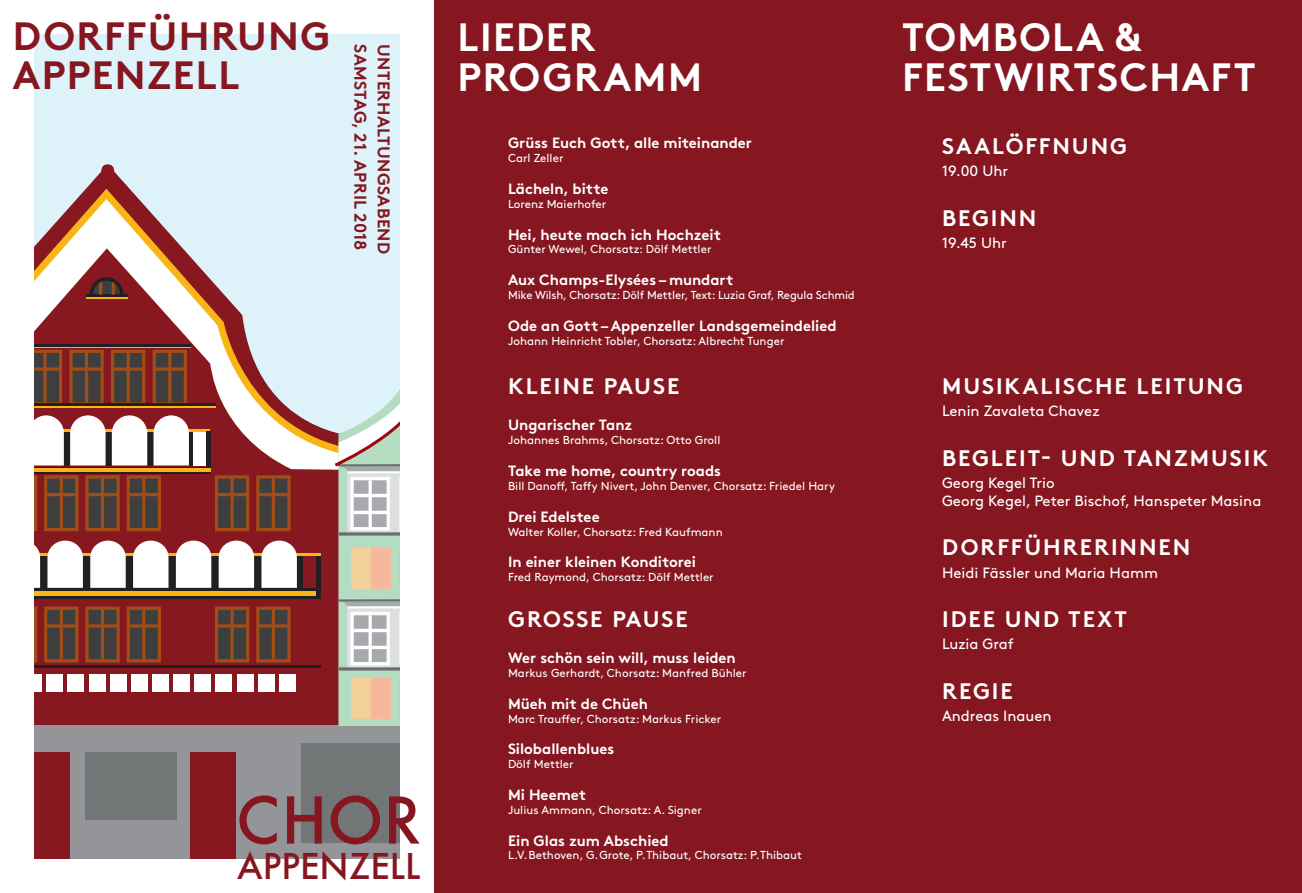
<style>
.page{position:relative;width:1302px;height:893px;background:#fff}
.page>*{position:absolute;margin:0;border:0;box-sizing:border-box;transform-origin:0 0}
.t1{font:500 62.7px "Futura";color:#86161f}
.t2{font:700 39.45px/39.5px "Brown Pro";letter-spacing:.035em;color:#fff}
.t3{font:700 39.45px/39.5px "Brown Pro";letter-spacing:.035em;color:#86161f}
.t4{font:500 34.5px "Futura";color:#86161f}
.t5{font:700 22.5px "Brown Pro";letter-spacing:.085em;color:#fff}
.t6{font:22.5px "Brown Pro Bold Alt";letter-spacing:.085em;color:#fff}
.t7{font:700 16.95px "Brown Pro";letter-spacing:.02em;color:#86161f}
.t8{font:700 14.85px "Brown Pro";color:#fff}
.t9{font:14.85px/17.9px "Brown Pro";color:#fff}
.t10{font:11.55px "Brown Pro";color:#fff}
</style>
<div class="page">
<div style="left:434px;top:0;width:867px;height:893px;background:#86161f"></div>
<div style="left:34px;top:34px;width:366px;height:825px;background:#ddf2f9"></div>
<svg style="left:34px;top:164px;width:298px;height:561px;background:#93383f"></svg>
<div style="left:34px;top:725px;width:306px;height:134px;background:#939598"></div>
<div style="left:34px;top:556px;width:268px;height:32px;background:#231f20"></div>
<hr style="left:34px;top:553px;width:287px;height:3px;background:#fbb416">
<hr style="left:34px;top:588px;width:287px;height:3px;background:#231f20">
<hr style="left:34px;top:665px;width:287px;height:3px;background:#231f20">
<div style="left:34px;top:591px;width:287px;height:7px;background:#fbb416"></div>
<svg style="left:34px;top:460px;width:30px;height:5px"></svg>
<svg style="left:70px;top:460px;width:35px;height:5px"></svg>
<svg style="left:112px;top:460px;width:35px;height:5px"></svg>
<svg style="left:153px;top:460px;width:36px;height:5px"></svg>
<svg style="left:34px;top:541px;width:6px;height:47px"></svg>
<svg style="left:47px;top:541px;width:36px;height:47px;background:#f3ebeb"></svg>
<svg style="left:90px;top:541px;width:36px;height:47px;background:#f3ebeb"></svg>
<svg style="left:133px;top:541px;width:35px;height:47px;background:#f5eeee"></svg>
<svg style="left:176px;top:541px;width:35px;height:47px;background:#f6eeef"></svg>
<svg style="left:219px;top:541px;width:35px;height:47px;background:#f6eeef"></svg>
<svg style="left:261px;top:541px;width:36px;height:47px;background:#f3ebeb"></svg>
<div style="left:193px;top:432px;width:15px;height:33px;background:#fff"></div>
<div style="left:279px;top:674px;width:16px;height:17px;background:#fff"></div>
<div style="left:258px;top:674px;width:16px;height:17px;background:#fff"></div>
<div style="left:237px;top:674px;width:16px;height:17px;background:#fff"></div>
<div style="left:216px;top:674px;width:16px;height:17px;background:#fff"></div>
<div style="left:194px;top:674px;width:17px;height:17px;background:#fff"></div>
<div style="left:173px;top:674px;width:17px;height:17px;background:#fff"></div>
<div style="left:152px;top:674px;width:17px;height:17px;background:#fff"></div>
<div style="left:131px;top:674px;width:17px;height:17px;background:#fff"></div>
<div style="left:110px;top:674px;width:16px;height:17px;background:#fff"></div>
<div style="left:89px;top:674px;width:16px;height:17px;background:#fff"></div>
<div style="left:68px;top:674px;width:16px;height:17px;background:#fff"></div>
<div style="left:46px;top:674px;width:17px;height:17px;background:#fff"></div>
<div style="left:34px;top:674px;width:8px;height:17px;background:#fff"></div>
<svg style="left:34px;top:475px;width:3px;height:56px"></svg>
<svg style="left:44px;top:475px;width:34px;height:56px;background:#5d4132"></svg>
<hr style="left:60px;top:479px;width:3px;height:49px;background:#a34d16">
<hr style="left:47px;top:493px;width:30px;height:3px;background:#a34d16">
<svg style="left:85px;top:475px;width:35px;height:56px;background:#5f4131"></svg>
<hr style="left:101px;top:479px;width:3px;height:49px;background:#a34d16">
<hr style="left:88px;top:493px;width:30px;height:3px;background:#a34d16">
<svg style="left:127px;top:475px;width:34px;height:56px;background:#5e4231"></svg>
<hr style="left:142px;top:479px;width:3px;height:49px;background:#a34d16">
<hr style="left:129px;top:493px;width:30px;height:3px;background:#a34d16">
<svg style="left:34px;top:607px;width:3px;height:55px"></svg>
<svg style="left:44px;top:607px;width:34px;height:55px;background:#5c4232"></svg>
<hr style="left:60px;top:610px;width:3px;height:49px;background:#a34d16">
<hr style="left:47px;top:624px;width:30px;height:3px;background:#a34d16">
<svg style="left:85px;top:607px;width:35px;height:55px;background:#5e4131"></svg>
<hr style="left:101px;top:610px;width:3px;height:49px;background:#a34d16">
<hr style="left:88px;top:624px;width:30px;height:3px;background:#a34d16">
<svg style="left:127px;top:607px;width:34px;height:55px;background:#5d4232"></svg>
<hr style="left:142px;top:610px;width:3px;height:49px;background:#a34d16">
<hr style="left:129px;top:624px;width:30px;height:3px;background:#a34d16">
<svg style="left:215px;top:475px;width:34px;height:56px;background:#5e4231"></svg>
<svg style="left:230px;top:479px;width:4px;height:49px"></svg>
<hr style="left:218px;top:493px;width:29px;height:3px;background:#a34d16">
<svg style="left:256px;top:475px;width:34px;height:56px;background:#5d4132"></svg>
<hr style="left:272px;top:479px;width:3px;height:49px;background:#a34d16">
<hr style="left:259px;top:493px;width:30px;height:3px;background:#a34d16">
<svg style="left:215px;top:607px;width:34px;height:55px;background:#5d4232"></svg>
<svg style="left:230px;top:610px;width:4px;height:49px"></svg>
<hr style="left:218px;top:624px;width:29px;height:3px;background:#a34d16">
<svg style="left:256px;top:607px;width:34px;height:55px;background:#5c4232"></svg>
<hr style="left:272px;top:610px;width:3px;height:49px;background:#a34d16">
<hr style="left:259px;top:624px;width:30px;height:3px;background:#a34d16">
<div style="left:316px;top:556px;width:5px;height:41px;background:#231f20"></div>
<hr style="left:206px;top:432px;width:4px;height:41px;background:#231f20">
<hr style="left:34px;top:596px;width:287px;height:3px;background:#231f20">
<hr style="left:34px;top:467px;width:176px;height:2px;background:#231f20">
<hr style="left:34px;top:468px;width:176px;height:4px;background:#fbb416">
<hr style="left:34px;top:472px;width:176px;height:1px;background:#231f20">
<div style="left:85px;top:752px;width:91px;height:68px;background:#737677"></div>
<div style="left:34px;top:752px;width:36px;height:107px;background:#871820"></div>
<div style="left:190px;top:752px;width:45px;height:107px;background:#871820"></div>
<svg style="left:34px;top:184px;width:298px;height:276px"></svg>
<div style="left:339px;top:726px;width:61px;height:133px;background:#939598"></div>
<div style="left:301px;top:743px;width:99px;height:99px;background:#737677"></div>
<svg style="left:332px;top:389px;width:68px;height:337px;background:#c7c4b8"></svg>
<h2 class="t3" style="left:13px;top:12px;width:319px">DORFFÜHRUNG<br>APPENZELL</h2>
<h3 class="t7" style="left:374px;top:44px;width:208px;rotate:90deg">SAMSTAG, 21. APRIL 2018</h3>
<h3 class="t7" style="left:397px;top:44px;width:211px;rotate:90deg">UNTERHALTUNGSABEND</h3>
<h1 class="t1" style="left:236px;top:777px;width:186px">CHOR</h1>
<h3 class="t4" style="left:237px;top:842px;width:185px">APPENZELL</h3>
<h2 class="t2" style="left:457px;top:14px;width:246px">LIEDER<br>PROGRAMM</h2>
<h2 class="t2" style="left:902px;top:14px;width:355px">TOMBOLA &amp;<br>FESTWIRTSCHAFT</h2>
<p class="t8" style="left:508px;top:131px;width:245px">Grüss Euch Gott, alle miteinander</p>
<p class="t10" style="left:508px;top:149px;width:57px">Carl Zeller</p>
<p class="t8" style="left:508px;top:177px;width:102px">Lächeln, bitte</p>
<p class="t10" style="left:508px;top:195px;width:100px">Lorenz Maierhofer</p>
<p class="t8" style="left:508px;top:222px;width:214px">Hei, heute mach ich Hochzeit</p>
<p class="t10" style="left:508px;top:241px;width:205px">Günter Wewel, Chorsatz: Dölf Mettler</p>
<p class="t8" style="left:508px;top:268px;width:227px">Aux Champs-Elysées – mundart</p>
<p class="t10" style="left:508px;top:286px;width:348px">Mike Wilsh, Chorsatz: Dölf Mettler, Text: Luzia Graf, Regula Schmid</p>
<p class="t8" style="left:508px;top:314px;width:330px">Ode an Gott – Appenzeller Landsgemeindelied</p>
<p class="t10" style="left:508px;top:332px;width:278px">Johann Heinricht Tobler, Chorsatz: Albrecht Tunger</p>
<h3 class="t6" style="left:508px;top:368px;width:173px">KLEINE PAUSE</h3>
<p class="t8" style="left:508px;top:413px;width:126px">Ungarischer Tanz</p>
<p class="t10" style="left:508px;top:431px;width:214px">Johannes Brahms, Chorsatz: Otto Groll</p>
<p class="t8" style="left:508px;top:459px;width:214px">Take me home, country roads</p>
<p class="t10" style="left:508px;top:477px;width:328px">Bill Danoff, Taffy Nivert, John Denver, Chorsatz: Friedel Hary</p>
<p class="t8" style="left:508px;top:504px;width:93px">Drei Edelstee</p>
<p class="t10" style="left:508px;top:523px;width:216px">Walter Koller, Chorsatz: Fred Kaufmann</p>
<p class="t8" style="left:508px;top:550px;width:189px">In einer kleinen Konditorei</p>
<p class="t10" style="left:508px;top:568px;width:207px">Fred Raymond, Chorsatz: Dölf Mettler</p>
<h3 class="t5" style="left:508px;top:601px;width:181px">GROSSE PAUSE</h3>
<p class="t8" style="left:508px;top:646px;width:229px">Wer schön sein will, muss leiden</p>
<p class="t10" style="left:508px;top:664px;width:240px">Markus Gerhardt, Chorsatz: Manfred Bühler</p>
<p class="t8" style="left:508px;top:691px;width:141px">Müeh mit de Chüeh</p>
<p class="t10" style="left:508px;top:710px;width:215px">Marc Trauffer, Chorsatz: Markus Fricker</p>
<p class="t8" style="left:508px;top:737px;width:108px">Siloballenblues</p>
<p class="t10" style="left:508px;top:755px;width:67px">Dölf Mettler</p>
<p class="t8" style="left:508px;top:783px;width:79px">Mi Heemet</p>
<p class="t10" style="left:508px;top:801px;width:195px">Julius Ammann, Chorsatz: A. Signer</p>
<p class="t8" style="left:508px;top:828px;width:162px">Ein Glas zum Abschied</p>
<p class="t10" style="left:508px;top:847px;width:295px">L.V.Bethoven, G.Grote, P.Thibaut, Chorsatz: P.Thibaut</p>
<h3 class="t6" style="left:941px;top:128px;width:186px">SAALÖFFNUNG</h3>
<p class="t9" style="left:941px;top:161px;width:68px">19.00 Uhr</p>
<h3 class="t5" style="left:941px;top:200px;width:96px">BEGINN</h3>
<p class="t9" style="left:941px;top:233px;width:66px">19.45 Uhr</p>
<h3 class="t5" style="left:941px;top:368px;width:302px">MUSIKALISCHE LEITUNG</h3>
<p class="t9" style="left:941px;top:401px;width:159px">Lenin Zavaleta Chavez</p>
<h3 class="t5" style="left:941px;top:439px;width:327px">BEGLEIT- UND TANZMUSIK</h3>
<p class="t9" style="left:941px;top:473px;width:321px">Georg Kegel Trio<br>Georg Kegel, Peter Bischof, Hanspeter Masina</p>
<h3 class="t5" style="left:941px;top:529px;width:249px">DORFFÜHRERINNEN</h3>
<p class="t9" style="left:941px;top:562px;width:218px">Heidi Fässler und Maria Hamm</p>
<h3 class="t5" style="left:941px;top:601px;width:186px">IDEE UND TEXT</h3>
<p class="t9" style="left:941px;top:634px;width:73px">Luzia Graf</p>
<h3 class="t5" style="left:941px;top:673px;width:72px">REGIE</h3>
<p class="t9" style="left:941px;top:706px;width:111px">Andreas Inauen</p>
</div>
